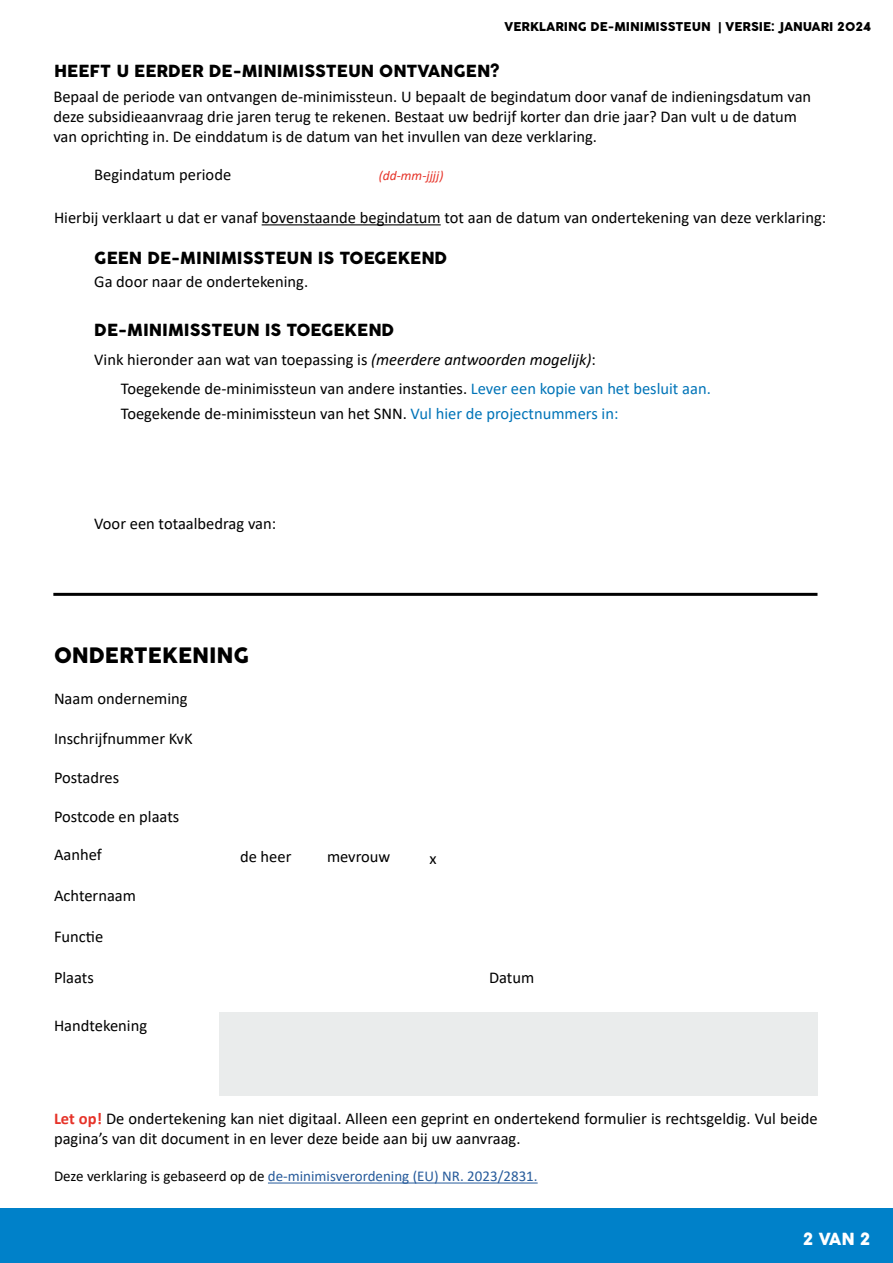
<style>
.page{position:relative;width:893px;height:1263px;background:#fff}
.page>*{position:absolute;margin:0;border:0;box-sizing:border-box;transform-origin:0 0}
.t1{font:21px "Cocogoose Pro";color:#000}
.t2{font:16.5px/19.8px "Calibri";color:#000}
.t3{font:16.5px "Cocogoose Pro";color:#000}
.t4{font:16.5px "Cocogoose Pro";color:#fff}
.t5{font:15px "Calibri";color:#275b9b}
.t6{font:italic 13.5px "Calibri";color:#e63329}
.t7{font:12px "Cocogoose Pro";color:#000}
.s1{font-style:italic}
.s2{color:#0074b8}
.s3{font-weight:700;color:#e63329}
.s4{color:#000}
</style>
<div class="page">
<div style="left:0;top:1209px;width:893px;height:54px;background:#0081c9"></div>
<hr style="left:262px;top:224px;width:179px;height:1px;background:#000">
<div style="left:220px;top:1012px;width:598px;height:84px;background:#eaecec"></div>
<hr style="left:268px;top:1182px;width:270px;height:1px;background:#275b9b">
<hr style="left:53px;top:593px;width:764px;height:3px;background:#000">
<p class="t7" style="left:505px;top:19px;width:368px">VERKLARING DE-MINIMISSTEUN | VERSIE: JANUARI 2024</p>
<p class="t3" style="left:54px;top:59px;width:447px">HEEFT U EERDER DE-MINIMISSTEUN ONTVANGEN?</p>
<p class="t2" style="left:53px;top:86px;width:759px">Bepaal de periode van ontvangen de-minimissteun. U bepaalt de begindatum door vanaf de indieningsdatum van deze subsidieaanvraag drie jaren terug te rekenen. Bestaat uw bedrijf korter dan drie jaar? Dan vult u de datum van oprichting in. De einddatum is de datum van het invullen van deze verklaring.</p>
<p class="t2" style="left:94px;top:165px;width:138px">Begindatum periode</p>
<p class="t6" style="left:379px;top:167px;width:66px">(dd-mm-jjjj)</p>
<p class="t2" style="left:54px;top:207px;width:774px">Hierbij verklaart u dat er vanaf bovenstaande begindatum tot aan de datum van ondertekening van deze verklaring:</p>
<p class="t3" style="left:94px;top:247px;width:355px">GEEN DE-MINIMISSTEUN IS TOEGEKEND</p>
<p class="t2" style="left:94px;top:272px;width:215px">Ga door naar de ondertekening.</p>
<p class="t3" style="left:94px;top:319px;width:302px">DE-MINIMISSTEUN IS TOEGEKEND</p>
<p class="t2" style="left:121px;top:344px;width:592px;line-height:29.7px;text-indent:-26px">Vink hieronder aan wat van toepassing is <span class="s1">(meerdere antwoorden mogelijk)</span>:<br>Toegekende de-minimissteun van andere instanties. <span class="s2">Lever een kopie van het besluit aan.</span></p>
<p class="t2" style="left:121px;top:403px;width:499px">Toegekende de-minimissteun van het SNN. <span class="s2">Vul hier de projectnummers in:</span></p>
<p class="t2" style="left:94px;top:513px;width:183px">Voor een totaalbedrag van:</p>
<p class="t1" style="left:54px;top:641px;width:197px">ONDERTEKENING</p>
<p class="t2" style="left:54px;top:688px;width:135px">Naam onderneming</p>
<p class="t2" style="left:54px;top:728px;width:140px">Inschrijfnummer KvK</p>
<p class="t2" style="left:54px;top:767px;width:67px">Postadres</p>
<p class="t2" style="left:54px;top:806px;width:127px">Postcode en plaats</p>
<p class="t2" style="left:54px;top:844px;width:49px">Aanhef</p>
<p class="t2" style="left:240px;top:847px;width:53px">de heer</p>
<p class="t2" style="left:327px;top:846px;width:65px">mevrouw</p>
<p class="t2" style="left:54px;top:885px;width:84px">Achternaam</p>
<p class="t2" style="left:54px;top:926px;width:51px">Functie</p>
<p class="t2" style="left:54px;top:967px;width:41px">Plaats</p>
<p class="t2" style="left:489px;top:967px;width:47px">Datum</p>
<p class="t2" style="left:54px;top:1016px;width:95px">Handtekening</p>
<p class="t2" style="left:429px;top:848px;width:9px">x</p>
<p class="t2" style="left:54px;top:1108px;width:765px"><span class="s3">Let op!</span> De ondertekening kan niet digitaal. Alleen een geprint en ondertekend formulier is rechtsgeldig. Vul beide pagina’s van dit document in en lever deze beide aan bij uw aanvraag.</p>
<p class="t5" style="left:54px;top:1166px;width:485px"><span class="s4">Deze verklaring is gebaseerd op de</span> de-minimisverordening (EU) NR. 2023/2831.</p>
<p class="t4" style="left:803px;top:1227px;width:69px">2 VAN 2</p>
</div>
